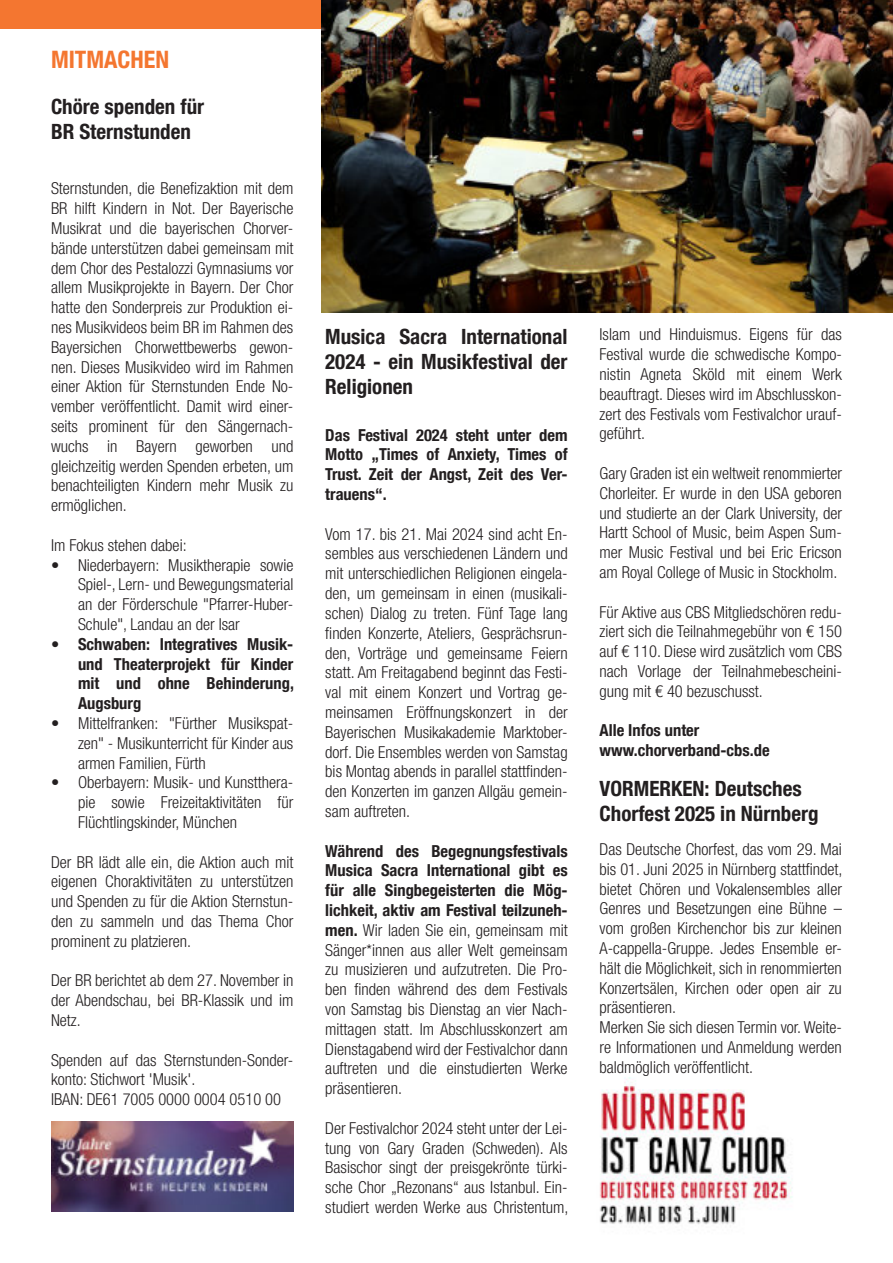
<style>
.page{position:relative;width:893px;height:1263px;background:#fff}
.page>*{position:absolute;margin:0;border:0;box-sizing:border-box;transform-origin:0 0}
.t1{font:700 condensed 24px "Helvetica Neue LT Com";color:#f47630}
.t2{font:700 condensed 21px/25.2px "Helvetica Neue LT Com";color:#231f20}
.t3{font:300 condensed 16.5px/19.8px "Helvetica Neue LT Com";color:#231f20;text-align:justify}
.t4{font:700 condensed 16.5px/19.8px "Helvetica Neue LT Com";color:#231f20;text-align:justify}
.s1{font-weight:700}
</style>
<div class="page">
<div style="left:0;top:0;width:325px;height:29px;background:#f47630"></div>
<img style="left:51px;top:1121px;width:242px;height:91px">
<img style="left:600px;top:1077px;width:193px;height:147px">
<img style="left:322px;top:0;width:571px;height:313px">
<h1 class="t1" style="left:51px;top:51px;width:120px">MITMACHEN</h1>
<p class="t2" style="left:51px;top:97px;width:155px">Chöre spenden für<br>BR Sternstunden</p>
<p class="t3" style="left:51px;top:181px;width:244px">Sternstunden, die Benefizaktion mit dem BR hilft Kindern in Not. Der Bayerische Musikrat und die bayerischen Chorver&shy;bände unterstützen dabei gemeinsam mit dem Chor des Pestalozzi Gymnasiums vor allem Musikprojekte in Bayern. Der Chor hatte den Sonderpreis zur Produktion ei&shy;nes Musikvideos beim BR im Rahmen des Bayersichen Chorwettbewerbs gewon&shy;nen. Dieses Musikvideo wird im Rahmen einer Aktion für Sternstunden Ende No&shy;vember veröffentlicht. Damit wird einer&shy;seits prominent für den Sängernach&shy;wuchs in Bayern geworben und gleichzeitig werden Spenden erbeten, um benachteiligten Kindern mehr Musik zu ermöglichen.</p>
<p class="t3" style="left:51px;top:537px;width:137px">Im Fokus stehen dabei:</p>
<p class="t3" style="left:78px;top:557px;width:217px;text-indent:-27px">• Niederbayern: Musiktherapie sowie Spiel-, Lern- und Bewegungsmaterial an der Förderschule "Pfarrer-Huber-Schule", Landau an der Isar</p>
<p class="t4" style="left:78px;top:636px;width:217px;text-indent:-27px">• Schwaben: Integratives Musik&shy;und Theaterprojekt für Kinder mit und ohne Behinderung, Augsburg</p>
<p class="t3" style="left:78px;top:715px;width:217px;text-indent:-27px">• Mittelfranken: "Fürther Musikspat&shy;zen" - Musikunterricht für Kinder aus armen Familien, Fürth</p>
<p class="t3" style="left:78px;top:775px;width:217px;text-indent:-27px">• Oberbayern: Musik- und Kunstthera&shy;pie sowie Freizeitaktivitäten für Flüchtlingskinder, München</p>
<p class="t3" style="left:51px;top:854px;width:244px">Der BR lädt alle ein, die Aktion auch mit eigenen Choraktivitäten zu unterstützen und Spenden zu für die Aktion Sternstun&shy;den zu sammeln und das Thema Chor prominent zu platzieren.</p>
<p class="t3" style="left:51px;top:973px;width:244px">Der BR berichtet ab dem 27. November in der Abendschau, bei BR-Klassik und im Netz.</p>
<p class="t3" style="left:51px;top:1052px;width:244px;text-align:left">Spenden auf das Sternstunden-Sonder&shy;konto: Stichwort 'Musik'.<br>IBAN: DE61 7005 0000 0004 0510 00</p>
<p class="t2" style="left:325px;top:326px;width:244px;text-align:justify">Musica Sacra International 2024 - ein Musikfestival der Religionen</p>
<p class="t4" style="left:325px;top:427px;width:244px">Das Festival 2024 steht unter dem Motto „Times of Anxiety, Times of Trust. Zeit der Angst, Zeit des Ver&shy;trauens“.</p>
<p class="t3" style="left:325px;top:526px;width:244px">Vom 17. bis 21. Mai 2024 sind acht En&shy;sembles aus verschiedenen Ländern und mit unterschiedlichen Religionen eingela&shy;den, um gemeinsam in einen (musikali&shy;schen) Dialog zu treten. Fünf Tage lang finden Konzerte, Ateliers, Gesprächsrun&shy;den, Vorträge und gemeinsame Feiern statt. Am Freitagabend beginnt das Festi&shy;val mit einem Konzert und Vortrag ge&shy;meinsamen Eröffnungskonzert in der Bayerischen Musikakademie Marktober&shy;dorf. Die Ensembles werden von Samstag bis Montag abends in parallel stattfinden&shy;den Konzerten im ganzen Allgäu gemein&shy;sam auftreten.</p>
<p class="t3" style="left:325px;top:843px;width:244px"><span class="s1">Während des Begegnungsfestivals Musica Sacra International gibt es für alle Singbegeisterten die Mög&shy;lichkeit, aktiv am Festival teilzuneh&shy;men.</span> Wir laden Sie ein, gemeinsam mit Sänger*innen aus aller Welt gemeinsam zu musizieren und aufzutreten. Die Pro&shy;ben finden während des dem Festivals von Samstag bis Dienstag an vier Nach&shy;mittagen statt. Im Abschlusskonzert am Dienstagabend wird der Festivalchor dann auftreten und die einstudierten Werke präsentieren.</p>
<p class="t3" style="left:325px;top:1120px;width:244px">Der Festivalchor 2024 steht unter der Lei&shy;tung von Gary Graden (Schweden). Als Basischor singt der preisgekrönte türki&shy;sche Chor „Rezonans“ aus Istanbul. Ein&shy;studiert werden Werke aus Christentum,</p>
<p class="t3" style="left:600px;top:327px;width:244px">Islam und Hinduismus. Eigens für das Festival wurde die schwedische Kompo&shy;nistin Agneta Sköld mit einem Werk beauftragt. Dieses wird im Abschlusskon&shy;zert des Festivals vom Festivalchor urauf&shy;geführt.</p>
<p class="t3" style="left:600px;top:465px;width:244px">Gary Graden ist ein weltweit renommierter Chorleiter. Er wurde in den USA geboren und studierte an der Clark University, der Hartt School of Music, beim Aspen Sum&shy;mer Music Festival und bei Eric Ericson am Royal College of Music in Stockholm.</p>
<p class="t3" style="left:600px;top:604px;width:244px">Für Aktive aus CBS Mitgliedschören redu&shy;ziert sich die Teilnahmegebühr von € 150 auf € 110. Diese wird zusätzlich vom CBS nach Vorlage der Teilnahmebescheini&shy;gung mit € 40 bezuschusst.</p>
<p class="t4" style="left:600px;top:723px;width:172px">Alle Infos unter www.chorverband-cbs.de</p>
<p class="t2" style="left:600px;top:779px;width:221px">VORMERKEN: Deutsches<br>Chorfest 2025 in Nürnberg</p>
<p class="t3" style="left:600px;top:841px;width:244px;text-align:left">Das Deutsche Chorfest, das vom 29. Mai bis 01. Juni 2025 in Nürnberg stattfindet, bietet Chören und Vokalensembles aller Genres und Besetzungen eine Bühne – vom großen Kirchenchor bis zur kleinen A-cappella-Gruppe. Jedes Ensemble er&shy;hält die Möglichkeit, sich in renommierten Konzertsälen, Kirchen oder open air zu präsentieren.<br>Merken Sie sich diesen Termin vor. Weite&shy;re Informationen und Anmeldung werden baldmöglich veröffentlicht.</p>
</div>
